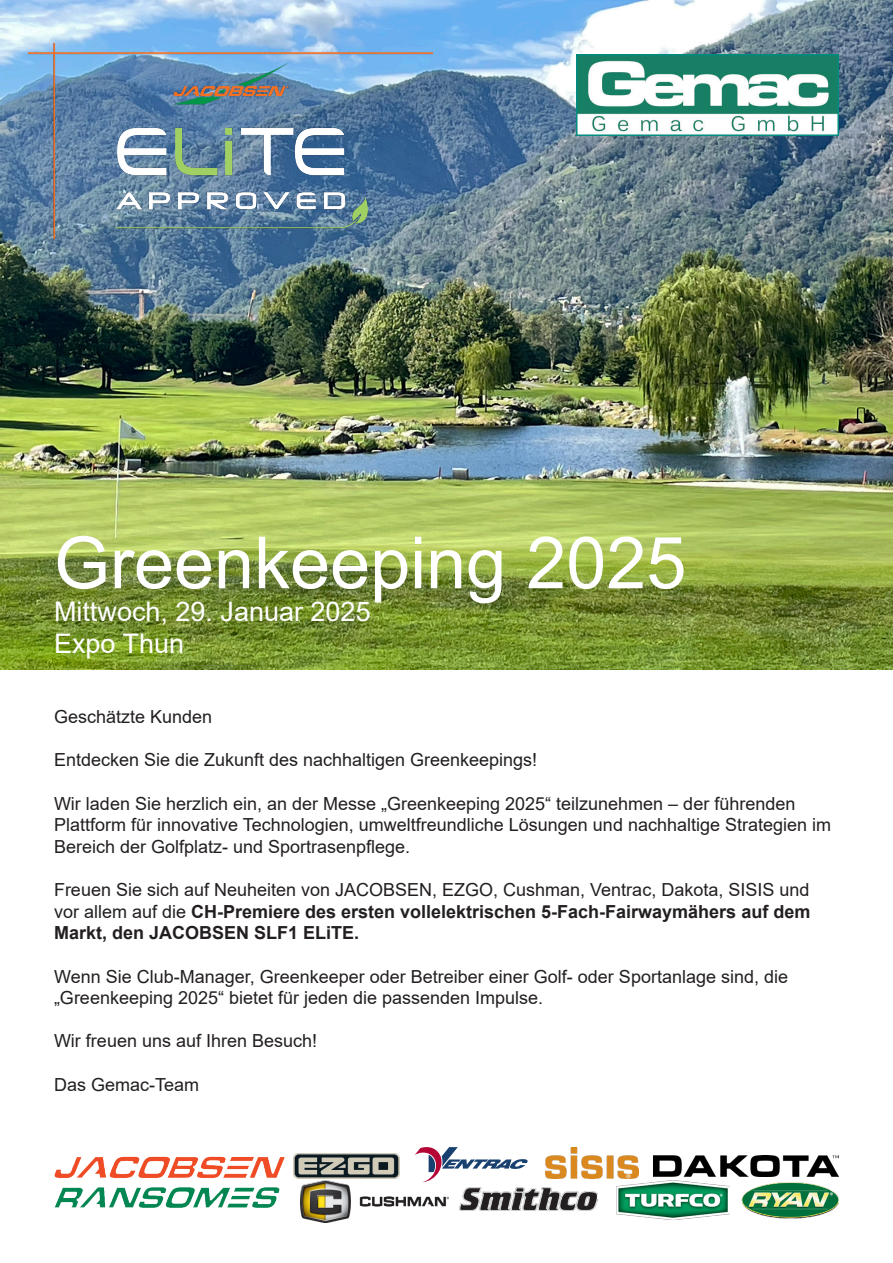
<style>
.page{position:relative;width:893px;height:1263px;background:#fff}
.page>*{position:absolute;margin:0;border:0;box-sizing:border-box;transform-origin:0 0}
.t1{font:72px "Arial";color:#fff}
.t2{font:27px "Arial";color:#fff}
.t3{font:18px/21.6px "Arial";color:#231f20}
.t4{font:700 18px/21.6px "Arial";color:#231f20;text-align:justify}
.s1{font-weight:400}
</style>
<div class="page">
<img style="left:0;top:0;width:893px;height:670px">
<img style="left:577px;top:54px;width:262px;height:82px">
<img style="left:54px;top:1156px;width:231px;height:22px">
<img style="left:293px;top:1154px;width:107px;height:24px">
<svg style="left:415px;top:1147px;width:113px;height:34px"></svg>
<img style="left:654px;top:1155px;width:184px;height:21px">
<img style="left:545px;top:1147px;width:93px;height:31px">
<img style="left:28px;top:43px;width:404px;height:196px">
<img style="left:460px;top:1187px;width:137px;height:24px">
<img style="left:617px;top:1181px;width:113px;height:38px">
<img style="left:742px;top:1182px;width:97px;height:36px">
<img style="left:54px;top:1187px;width:226px;height:21px">
<img style="left:301px;top:1181px;width:148px;height:41px">
<p class="t1" style="left:54px;top:513px;width:634px">Greenkeeping 2025</p>
<p class="t2" style="left:54px;top:592px;width:318px">Mittwoch, 29. Januar 2025</p>
<p class="t2" style="left:54px;top:625px;width:132px">Expo Thun</p>
<p class="t3" style="left:54px;top:706px;width:160px">Geschätzte Kunden</p>
<p class="t3" style="left:54px;top:749px;width:485px">Entdecken Sie die Zukunft des nachhaltigen Greenkeepings!</p>
<p class="t3" style="left:54px;top:792px;width:779px">Wir laden Sie herzlich ein, an der Messe „Greenkeeping 2025“ teilzunehmen – der führenden<br>Plattform für innovative Technologien, umweltfreundliche Lösungen und nachhaltige Strategien im<br>Bereich der Golfplatz- und Sportrasenpflege.</p>
<p class="t4" style="left:54px;top:879px;width:758px"><span class="s1">Freuen Sie sich auf Neuheiten von JACOBSEN, EZGO, Cushman, Ventrac, Dakota, SISIS und vor allem auf die</span> CH-Premiere des ersten vollelektrischen 5-Fach-Fairwaymähers auf dem Markt, den JACOBSEN SLF1 ELiTE.</p>
<p class="t3" style="left:54px;top:965px;width:736px">Wenn Sie Club-Manager, Greenkeeper oder Betreiber einer Golf- oder Sportanlage sind, die „Greenkeeping 2025“ bietet für jeden die passenden Impulse.</p>
<p class="t3" style="left:54px;top:1030px;width:265px">Wir freuen uns auf Ihren Besuch!</p>
<p class="t3" style="left:54px;top:1073px;width:147px">Das Gemac-Team</p>
</div>
